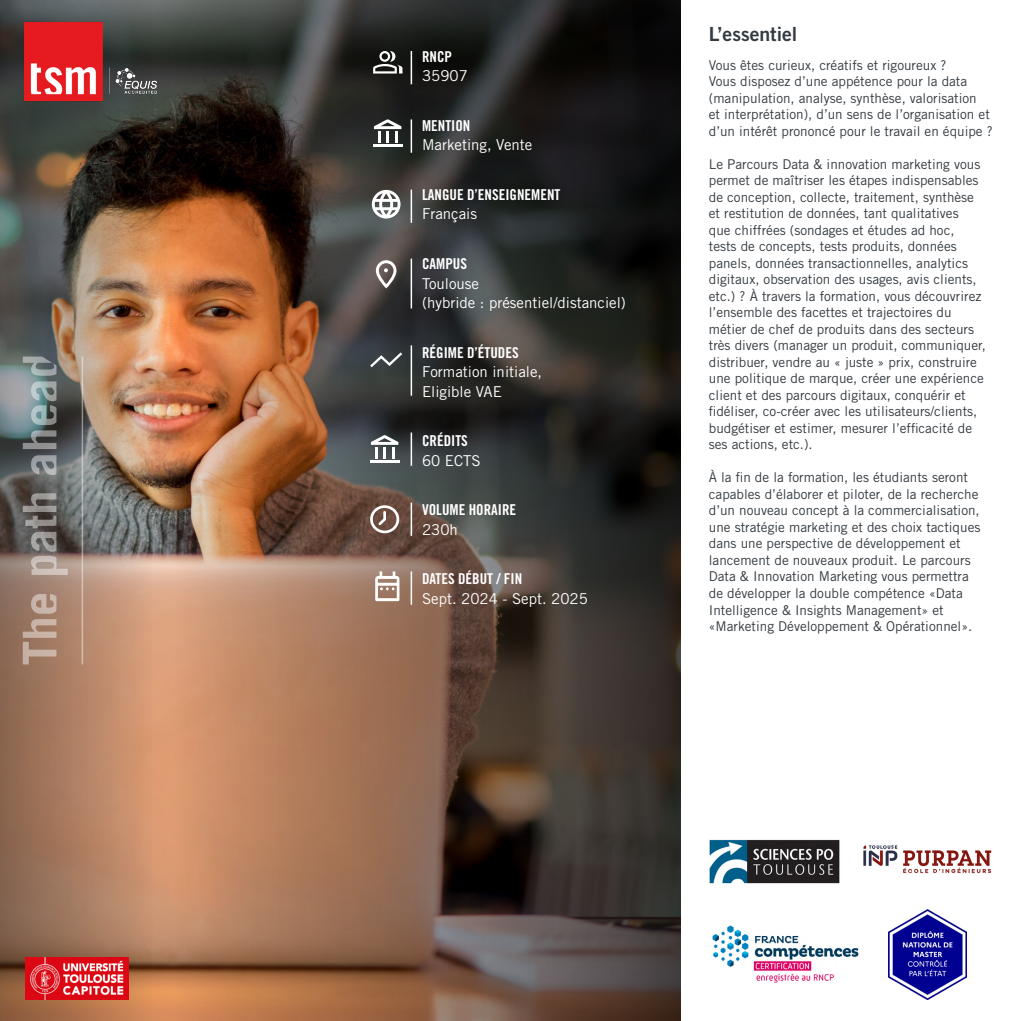
<style>
.page{position:relative;width:1021px;height:1021px;background:#fff}
.page>*{position:absolute;margin:0;border:0;box-sizing:border-box;transform-origin:0 0}
.t1{font:19.5px "Trade Gothic LT Std Bd 2";color:#333a40}
.t2{font:15px/19.5px "Trade Gothic LT Std";color:#fff}
.t3{font:15px "Trade Gothic LT Std Bd Cn 20";color:#fff}
.t4{font:13.5px/16.5px "Trade Gothic LT Std";color:#333a40}
</style>
<div class="page">
<img style="left:888px;top:909px;width:78px;height:90px">
<img style="left:712px;top:925px;width:147px;height:58px">
<img style="left:709px;top:839px;width:131px;height:44px">
<img style="left:863px;top:845px;width:129px;height:29px">
<img style="left:160px;top:0;width:520px;height:1020px">
<img style="left:0;top:0;width:160px;height:1020px">
<img style="left:20px;top:19px;width:140px;height:86px">
<img style="left:26px;top:957px;width:103px;height:42px">
<hr style="left:82px;top:356px;width:1px;height:308px;background:#fff">
<svg style="left:23px;top:356px;width:45px;height:308px;background:#847c76"></svg>
<hr style="left:410px;top:51px;width:2px;height:33px;background:#fff">
<hr style="left:410px;top:119px;width:2px;height:34px;background:#fff">
<hr style="left:410px;top:189px;width:2px;height:34px;background:#fff">
<hr style="left:410px;top:259px;width:2px;height:49px;background:#fff">
<hr style="left:410px;top:345px;width:2px;height:50px;background:#fff">
<hr style="left:410px;top:432px;width:2px;height:34px;background:#fff">
<hr style="left:410px;top:502px;width:2px;height:34px;background:#fff">
<hr style="left:410px;top:571px;width:2px;height:33px;background:#fff">
<hr style="left:370px;top:460px;width:29px;height:3px;background:#fff">
<svg style="left:371px;top:435px;width:27px;height:23px"></svg>
<svg style="left:375px;top:571px;width:24px;height:30px"></svg>
<svg style="left:370px;top:505px;width:29px;height:28px"></svg>
<svg style="left:372px;top:190px;width:28px;height:28px"></svg>
<svg style="left:376px;top:260px;width:20px;height:28px"></svg>
<svg style="left:367px;top:350px;width:38px;height:20px"></svg>
<hr style="left:373px;top:144px;width:29px;height:3px;background:#fff">
<svg style="left:374px;top:119px;width:27px;height:23px"></svg>
<svg style="left:373px;top:51px;width:29px;height:23px"></svg>
<p class="t3" style="left:422px;top:47px;width:31px">RNCP</p>
<p class="t2" style="left:422px;top:66px;width:47px">35907</p>
<p class="t3" style="left:422px;top:116px;width:50px">MENTION</p>
<p class="t2" style="left:422px;top:135px;width:112px">Marketing, Vente</p>
<p class="t3" style="left:422px;top:185px;width:140px">LANGUE D’ENSEIGNEMENT</p>
<p class="t2" style="left:422px;top:204px;width:57px">Français</p>
<p class="t3" style="left:422px;top:254px;width:46px">CAMPUS</p>
<p class="t2" style="left:422px;top:273px;width:205px">Toulouse<br>(hybride : présentiel/distanciel)</p>
<p class="t3" style="left:422px;top:343px;width:98px">RÉGIME D’ÉTUDES</p>
<p class="t2" style="left:422px;top:362px;width:121px">Formation initiale,<br>Eligible VAE</p>
<p class="t3" style="left:422px;top:431px;width:47px">CRÉDITS</p>
<p class="t2" style="left:422px;top:450px;width:60px">60 ECTS</p>
<p class="t3" style="left:422px;top:500px;width:96px">VOLUME HORAIRE</p>
<p class="t2" style="left:422px;top:519px;width:37px">230h</p>
<p class="t3" style="left:422px;top:569px;width:102px">DATES DÉBUT / FIN</p>
<p class="t2" style="left:422px;top:588px;width:167px">Sept. 2024 - Sept. 2025</p>
<h1 class="t1" style="left:708px;top:22px;width:90px">L’essentiel</h1>
<p class="t4" style="left:708px;top:57px;width:285px">Vous êtes curieux, créatifs et rigoureux ?<br>Vous disposez d’une appétence pour la data (manipulation, analyse, synthèse, valorisation<br>et interprétation), d’un sens de l’organisation et d’un intérêt prononcé pour le travail en équipe ?</p>
<p class="t4" style="left:708px;top:156px;width:279px">Le Parcours Data &amp; innovation marketing vous permet de maîtriser les étapes indispensables de conception, collecte, traitement, synthèse et restitution de données, tant qualitatives<br>que chiffrées (sondages et études ad hoc,<br>tests de concepts, tests produits, données panels, données transactionnelles, analytics digitaux, observation des usages, avis clients, etc.) ? À travers la formation, vous découvrirez l’ensemble des facettes et trajectoires du métier de chef de produits dans des secteurs très divers (manager un produit, communiquer, distribuer, vendre au « juste » prix, construire une politique de marque, créer une expérience client et des parcours digitaux, conquérir et fidéliser, co-créer avec les utilisateurs/clients, budgétiser et estimer, mesurer l’efficacité de ses actions, etc.).</p>
<p class="t4" style="left:708px;top:469px;width:273px">À la fin de la formation, les étudiants seront capables d’élaborer et piloter, de la recherche d’un nouveau concept à la commercialisation, une stratégie marketing et des choix tactiques dans une perspective de développement et lancement de nouveaux produit. Le parcours Data &amp; Innovation Marketing vous permettra de développer la double compétence «Data Intelligence &amp; Insights Management» et «Marketing Développement &amp; Opérationnel».</p>
</div>
